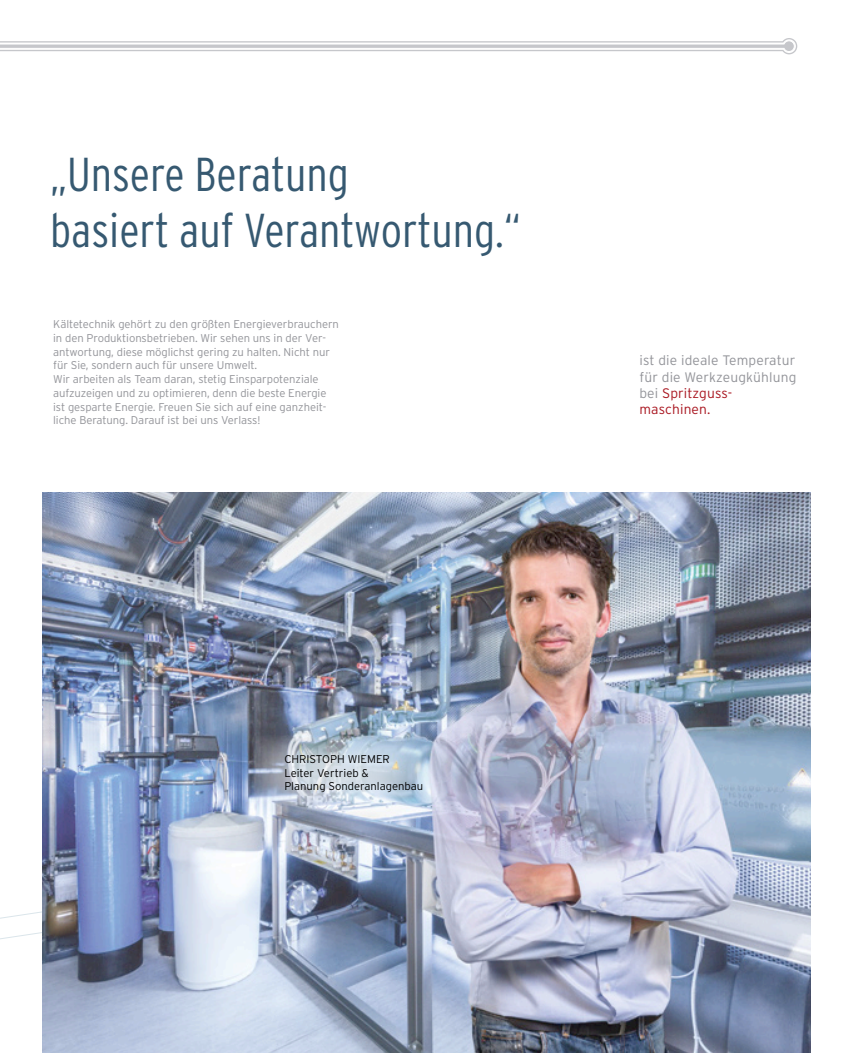
<style>
.page{position:relative;width:851px;height:1053px;background:#fff}
.page>*{position:absolute;margin:0;border:0;box-sizing:border-box;transform-origin:0 0}
.t1{font:300 47.5px/56.2px "Interstate Condensed";color:#365971}
.t2{font:300 13.75px/16.2px "Interstate";letter-spacing:.01em;color:#939499}
.t3{font:300 11.25px/13.8px "Interstate";letter-spacing:-.005em;color:#939499}
.t4{font:300 11.25px/13.5px "Interstate";color:#000}
.s1{color:#a91620}
</style>
<div class="page">
<svg style="left:0;top:859px;width:43px;height:193px"></svg>
<svg style="left:0;top:38px;width:797px;height:16px"></svg>
<img style="left:43px;top:492px;width:767px;height:560px">
<svg style="left:251px;top:735px;width:170px;height:79px;background:#b9c5d2"></svg>
<h1 class="t1" style="left:50px;top:146px;width:472px">„Unsere Beratung<br>basiert auf Verantwortung.“</h1>
<p class="t3" style="left:53px;top:317px;width:287px">Kältetechnik gehört zu den größten Energieverbrauchern in den Produktionsbetrieben. Wir sehen uns in der Ver&shy;antwortung, diese möglichst gering zu halten. Nicht nur für Sie, sondern auch für unsere Umwelt.<br>Wir arbeiten als Team daran, stetig Einsparpotenziale aufzuzeigen und zu optimieren, denn die beste Energie ist gesparte Energie. Freuen Sie sich auf eine ganzheit&shy;liche Beratung. Darauf ist bei uns Verlass!</p>
<p class="t2" style="left:639px;top:352px;width:158px">ist die ideale Temperatur für die Werkzeugkühlung bei <span class="s1">Spritzguss&shy;maschinen.</span></p>
<p class="t4" style="left:284px;top:752px;width:140px">CHRISTOPH WIEMER<br>Leiter Vertrieb &amp;<br>Planung Sonderanlagenbau</p>
</div>
